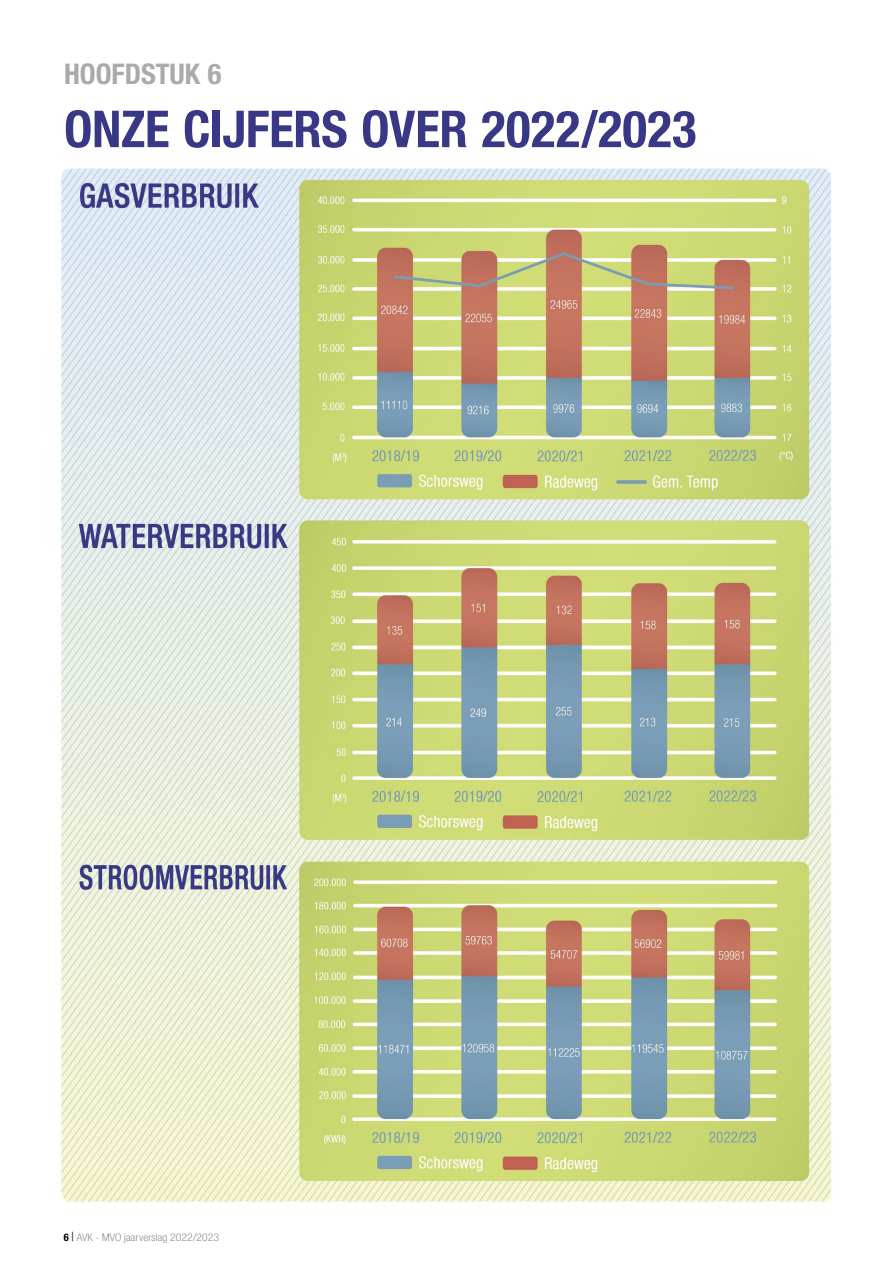
<style>
.page{position:relative;width:893px;height:1263px;background:#fff}
.page>*{position:absolute;margin:0;border:0;box-sizing:border-box;transform-origin:0 0}
.t1{font:700 condensed 51px "Helvetica Neue LT Pro";letter-spacing:-.005em;color:#393887}
.t2{font:700 condensed 28.5px "Helvetica Neue LT Pro";color:#aaa}
.t3{font:100 condensed 10.5px "Helvetica Neue LT Pro";letter-spacing:.02em;color:#636363;scale:1.1 1}
.s1{font-weight:700;color:#000}
.s2{font-family:"Times New Roman";font-weight:700;font-stretch:normal;color:#000}
</style>
<div class="page">
<img style="left:61px;top:168px;width:771px;height:1034px">
<h2 class="t2" style="left:64px;top:57px;width:159px">HOOFDSTUK 6</h2>
<h1 class="t1" style="left:64px;top:98px;width:634px">ONZE CIJFERS OVER 2022/2023</h1>
<p class="t3" style="left:64px;top:1231px;width:143px"><span class="s1">6</span> <span class="s2">|</span> AVK - MVO jaarverslag 2022/2023</p>
</div>
